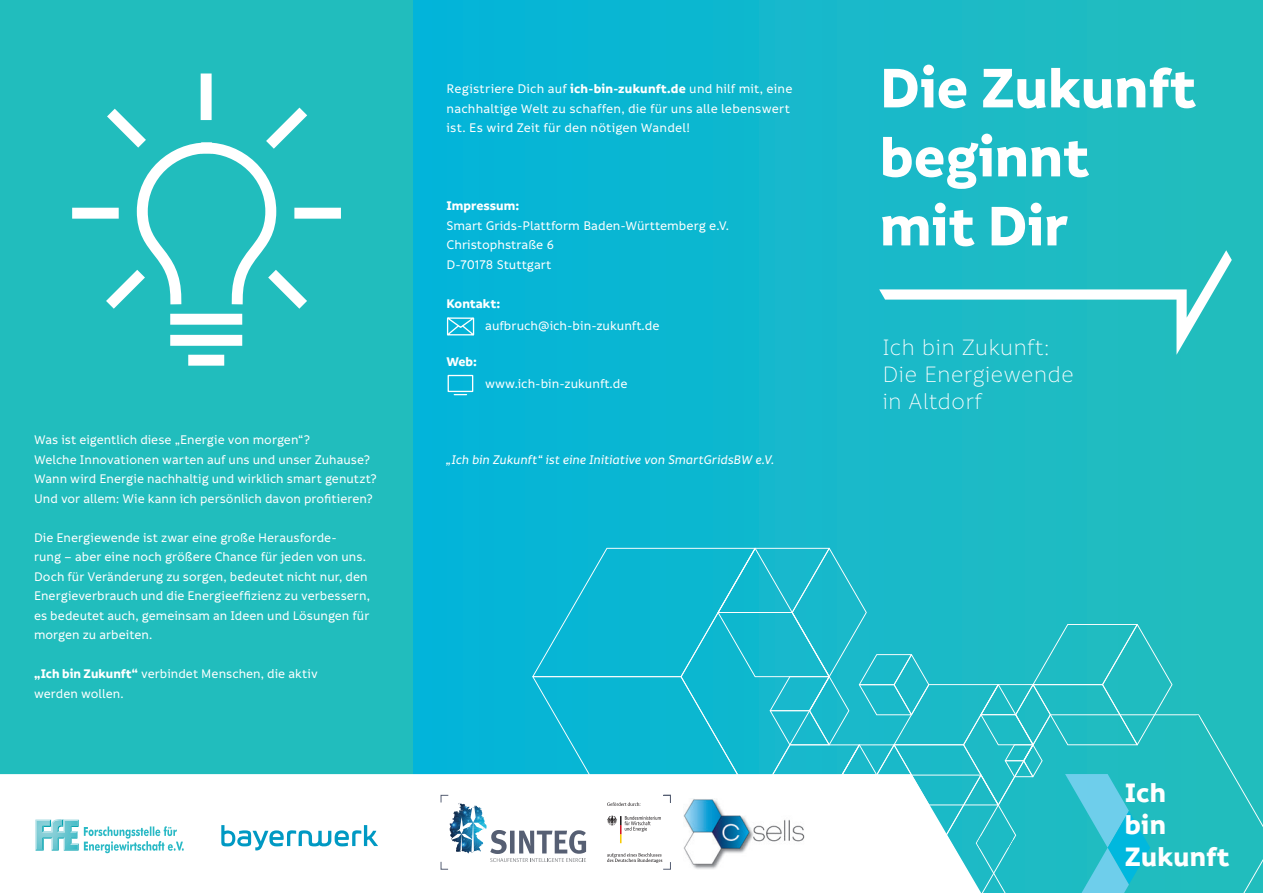
<style>
.page{position:relative;width:1263px;height:893px;background:#fff}
.page>*{position:absolute;margin:0;border:0;box-sizing:border-box;transform-origin:0 0}
.t1{font:700 60px/69px "Informative";color:#fff}
.t2{font:700 28.65px/32.2px "Informative";letter-spacing:.01em;color:#fff}
.t3{font:300 24px/27px "Informative";color:#fff}
.t4{font:500 13.5px/19.5px "Informative";color:#fff}
.t5{font:italic 500 13.5px "Informative";color:#fff}
.t6{font:700 13.5px "Informative";color:#fff}
.s1{font-weight:700}
</style>
<div class="page">
<div style="left:412px;top:0;width:851px;height:893px;background:linear-gradient(to right,#02b4da,#26bdbb)"></div>
<div style="left:0;top:0;width:412px;height:893px;background:#21bdbd"></div>
<div style="left:1172px;top:714px;width:91px;height:179px;background:#21bdbd"></div>
<div style="left:0;top:774px;width:441px;height:119px;background:#fff"></div>
<svg style="left:444px;top:316px;width:33px;height:20px"></svg>
<div style="left:448px;top:375px;width:25px;height:17px;border:1px solid #fff"></div>
<svg style="left:454px;top:394px;width:12px;height:1px"></svg>
<svg style="left:35px;top:819px;width:149px;height:34px;background:#c0e8ec"></svg>
<svg style="left:221px;top:825px;width:157px;height:25px;background:#b0dfec"></svg>
<svg style="left:879px;top:250px;width:353px;height:105px;background:#38c3ca"></svg>
<div style="left:78px;top:208px;width:35px;height:11px;background:#fff"></div>
<div style="left:176px;top:314px;width:61px;height:11px;background:#fff"></div>
<div style="left:176px;top:335px;width:61px;height:11px;background:#fff"></div>
<div style="left:194px;top:355px;width:25px;height:11px;background:#fff"></div>
<div style="left:300px;top:208px;width:35px;height:11px;background:#fff"></div>
<div style="left:201px;top:79px;width:11px;height:36px;background:#fff"></div>
<svg style="left:98px;top:100px;width:217px;height:216px"></svg>
<svg style="left:441px;top:548px;width:731px;height:345px"></svg>
<img style="left:683px;top:799px;width:124px;height:70px">
<p class="t4" style="left:34px;top:430px;width:344px">Was ist eigentlich diese „Energie von morgen“?<br>Welche Innovationen warten auf uns und unser Zuhause?   Wann wird Energie nachhaltig und wirklich smart genutzt?<br>Und vor allem: Wie kann ich persönlich davon profitieren?</p>
<p class="t4" style="left:34px;top:528px;width:338px">Die Energiewende ist zwar eine große Herausforde-<br>rung – aber eine noch größere Chance für jeden von uns.<br>Doch für Veränderung zu sorgen, bedeutet nicht nur, den Energieverbrauch und die Energieeffizienz zu verbessern, es bedeutet auch, gemeinsam an Ideen und Lösungen für morgen zu arbeiten.</p>
<p class="t4" style="left:34px;top:664px;width:285px"><span class="s1">„Ich bin Zukunft“</span> verbindet Menschen, die aktiv werden wollen.</p>
<p class="t4" style="left:447px;top:79px;width:347px">Registriere Dich auf <span class="s1">ich-bin-zukunft.de</span> und hilf mit, eine nachhaltige Welt zu schaffen, die für uns alle lebenswert ist. Es wird Zeit für den nötigen Wandel!</p>
<p class="t6" style="left:446px;top:198px;width:74px">Impressum:</p>
<p class="t4" style="left:446px;top:216px;width:284px">Smart Grids-Plattform Baden-Württemberg e.V.<br>Christophstraße 6<br>D-70178 Stuttgart</p>
<p class="t6" style="left:446px;top:295px;width:55px">Kontakt:</p>
<p class="t4" style="left:485px;top:316px;width:176px">aufbruch@ich-bin-zukunft.de</p>
<p class="t6" style="left:446px;top:354px;width:32px">Web:</p>
<p class="t4" style="left:485px;top:374px;width:144px">www.ich-bin-zukunft.de</p>
<p class="t5" style="left:446px;top:452px;width:330px">„Ich bin Zukunft“ ist eine Initiative von SmartGridsBW e.V.</p>
<h1 class="t1" style="left:880px;top:55px;width:318px">Die Zukunft beginnt mit Dir</h1>
<h3 class="t3" style="left:882px;top:335px;width:193px">Ich bin Zukunft:<br>Die Energiewende in Altdorf</h3>
<h2 class="t2" style="left:1125px;top:777px;width:106px">Ich<br>bin<br>Zukunft</h2>
</div>
